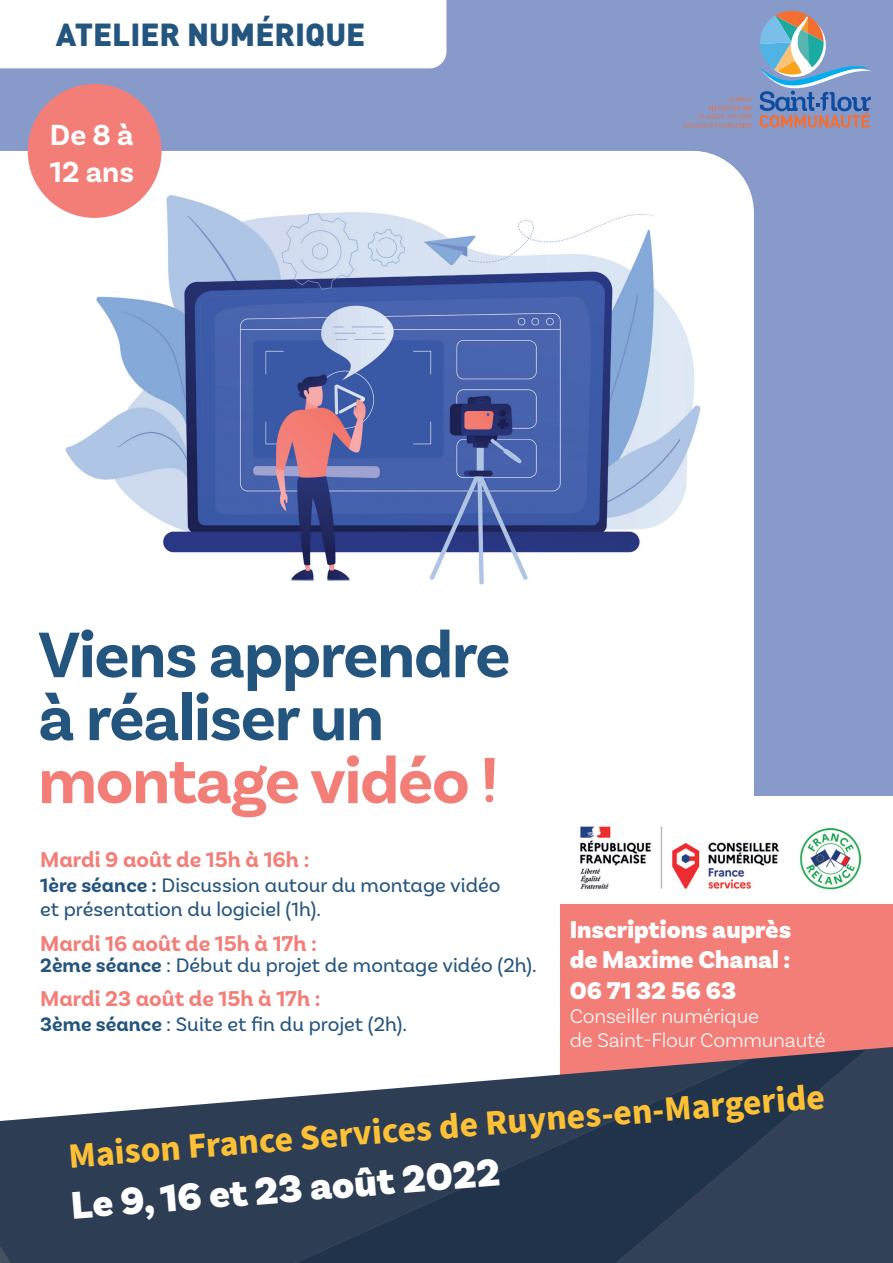
<style>
.page{position:relative;width:893px;height:1263px;background:#889aca}
.page>*{position:absolute;margin:0;border:0;box-sizing:border-box;transform-origin:0 0}
.t1{font:700 67.5px/63px "Basic Sans";letter-spacing:-.02em;color:#24557e}
.t2{font:700 67.5px "Basic Sans";letter-spacing:-.02em;color:#f37e77}
.t3{font:900 40.5px "Basic Sans";color:#fff}
.t4{font:700 35.7px "Source Sans Pro";color:#fec135}
.t5{font:900 31.5px "DIN";color:#24557e}
.t6{font:700 30.6px/36.6px "Basic Sans";color:#fff}
.t7{font:900 25.5px/30.6px "Basic Sans";color:#fff;text-align:justify}
.t8{font:700 22.5px "Basic Sans";color:#f37e77}
.t9{font:300 21px/24px "Basic Sans";letter-spacing:-.01em;color:#fff}
.t10{font:20.55px/24.6px "Basic Sans";color:#24557e}
.s1{font-weight:700}
</style>
<div class="page">
<div style="left:0;top:151px;width:754px;height:896px;background:#fff"></div>
<img style="left:28px;top:151px;width:721px;height:468px">
<svg style="left:683px;top:97px;width:69px;height:30px"></svg>
<svg style="left:759px;top:11px;width:112px;height:117px"></svg>
<div style="left:0;top:0;width:446px;height:68px;background:#fff"></div>
<img style="left:560px;top:796px;width:333px;height:108px">
<div style="left:560px;top:904px;width:333px;height:172px;background:#f37e77"></div>
<img style="left:0;top:1047px;width:893px;height:216px">
<div style="left:28px;top:84px;width:134px;height:134px;background:#f37e77;border-radius:50%"></div>
<h3 class="t5" style="left:56px;top:14px;width:311px">ATELIER NUMÉRIQUE</h3>
<h3 class="t6" style="left:50px;top:117px;width:86px">De 8 à<br>12 ans</h3>
<h1 class="t1" style="left:38px;top:624px;width:474px">Viens apprendre à réaliser un</h1>
<h1 class="t2" style="left:38px;top:740px;width:461px">montage vidéo !</h1>
<p class="t8" style="left:40px;top:846px;width:271px">Mardi 9 août de 15h à 16h :</p>
<p class="t10" style="left:40px;top:872px;width:462px"><span class="s1">1ère séance :</span> Discussion autour du montage vidéo et présentation du logiciel (1h).</p>
<p class="t8" style="left:40px;top:930px;width:278px">Mardi 16 août de 15h à 17h :</p>
<p class="t10" style="left:40px;top:953px;width:498px"><span class="s1">2ème séance</span> : Début du projet de montage vidéo (2h).</p>
<p class="t8" style="left:40px;top:985px;width:282px">Mardi 23 août de 15h à 17h :</p>
<p class="t10" style="left:40px;top:1012px;width:368px"><span class="s1">3ème séance</span> : Suite et fin du projet (2h).</p>
<p class="t7" style="left:570px;top:914px;width:223px">Inscriptions auprès de Maxime Chanal :<br>06 71 32 56 63</p>
<p class="t9" style="left:570px;top:1003px;width:257px">Conseiller numérique<br>de Saint-Flour Communauté</p>
<h3 class="t4" style="left:67px;top:1135px;width:760px;rotate:-5deg">Maison France Services de Ruynes-en-Margeride</h3>
<h2 class="t3" style="left:69px;top:1183px;width:432px;rotate:-5deg">Le 9, 16 et 23 août 2022</h2>
</div>
